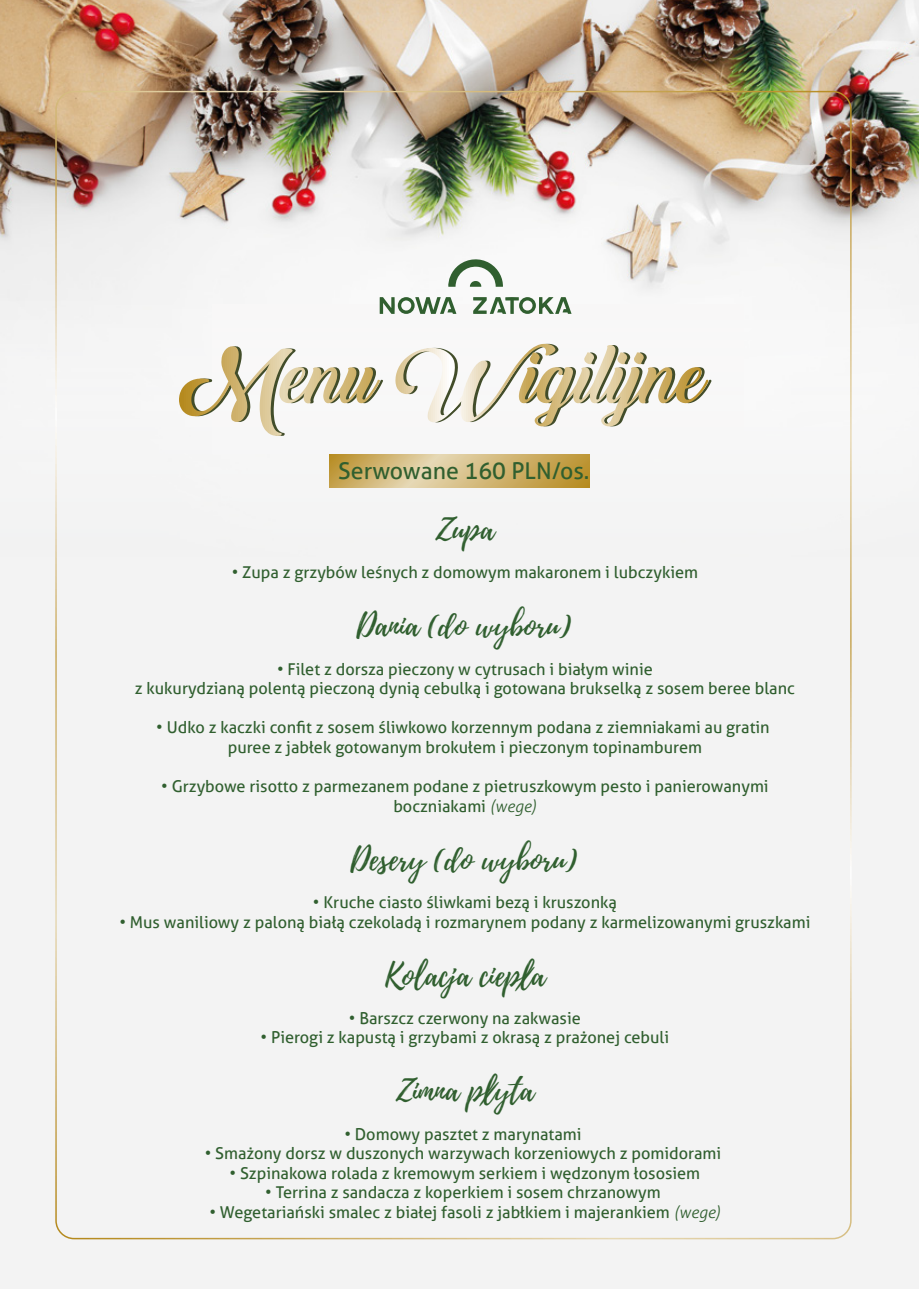
<style>
.page{position:relative;width:919px;height:1289px;background:#fff}
.page>*{position:absolute;margin:0;border:0;box-sizing:border-box;transform-origin:0 0}
.t1{font:31.2px "Playlist Script";color:#305f2f}
.t2{font:23.1px "Aller";color:#305f2f}
.t3{font:16.35px/19.6px "Aller";color:#305f2f;text-align:center}
.s1{font-weight:300;font-style:italic}
</style>
<div class="page">
<img style="left:0;top:0;width:918px;height:284px">
<div style="left:0;top:284px;width:918px;height:1004px;background:#f3f3f3"></div>
<svg style="left:182px;top:344px;width:529px;height:92px"></svg>
<svg style="left:395px;top:344px;width:149px;height:78px"></svg>
<svg style="left:379px;top:297px;width:77px;height:17px"></svg>
<svg style="left:473px;top:297px;width:98px;height:17px"></svg>
<svg style="left:448px;top:257px;width:55px;height:30px"></svg>
<svg style="left:330px;top:454px;width:259px;height:33px"></svg>
<h2 class="t2" style="left:338px;top:457px;width:253px">Serwowane 160 PLN/os.</h2>
<h1 class="t1" style="left:435px;top:507px;width:60px">Zupa</h1>
<p class="t3" style="left:232px;top:563px;width:468px">• Zupa z grzybów leśnych z domowym makaronem i lubczykiem</p>
<h1 class="t1" style="left:356px;top:603px;width:218px">Dania (do wyboru)</h1>
<p class="t3" style="left:135px;top:659px;width:661px">• Filet z dorsza pieczony w cytrusach i białym winie<br>z kukurydzianą polentą pieczoną dynią cebulką i gotowana brukselką z sosem beree blanc</p>
<p class="t3" style="left:156px;top:717px;width:615px">• Udko z kaczki confit z sosem śliwkowo korzennym podana z ziemniakami au gratin puree z jabłek gotowanym brokułem i pieczonym topinamburem</p>
<p class="t3" style="left:161px;top:776px;width:609px">• Grzybowe risotto z parmezanem podane z pietruszkowym pesto i panierowanymi boczniakami <span class="s1">(wege)</span></p>
<h1 class="t1" style="left:350px;top:837px;width:230px">Desery (do wyboru)</h1>
<p class="t3" style="left:313px;top:892px;width:305px">• Kruche ciasto śliwkami bezą i kruszonką</p>
<p class="t3" style="left:119px;top:912px;width:692px">• Mus waniliowy z paloną białą czekoladą i rozmarynem podany z karmelizowanymi gruszkami</p>
<h1 class="t1" style="left:384px;top:952px;width:162px">Kolacja ciepla</h1>
<p class="t3" style="left:349px;top:1008px;width:233px">• Barszcz czerwony na zakwasie</p>
<p class="t3" style="left:260px;top:1027px;width:410px">• Pierogi z kapustą i grzybami z okrasą z prażonej cebuli</p>
<h1 class="t1" style="left:395px;top:1068px;width:140px">Zimna plyta</h1>
<p class="t3" style="left:344px;top:1123px;width:239px">• Domowy pasztet z marynatami</p>
<p class="t3" style="left:205px;top:1143px;width:518px">• Smażony dorsz w duszonych warzywach korzeniowych z pomidorami</p>
<p class="t3" style="left:229px;top:1163px;width:472px">• Szpinakowa rolada z kremowym serkiem i wędzonym łososiem</p>
<p class="t3" style="left:265px;top:1182px;width:397px">• Terrina z sandacza z koperkiem i sosem chrzanowym</p>
<p class="t3" style="left:209px;top:1202px;width:512px">• Wegetariański smalec z białej fasoli z jabłkiem i majerankiem <span class="s1">(wege)</span></p>
<h1 class="t1" style="left:516px;top:952px;width:18px">/</h1>
<h1 class="t1" style="left:481px;top:1068px;width:18px">/</h1>
</div>
